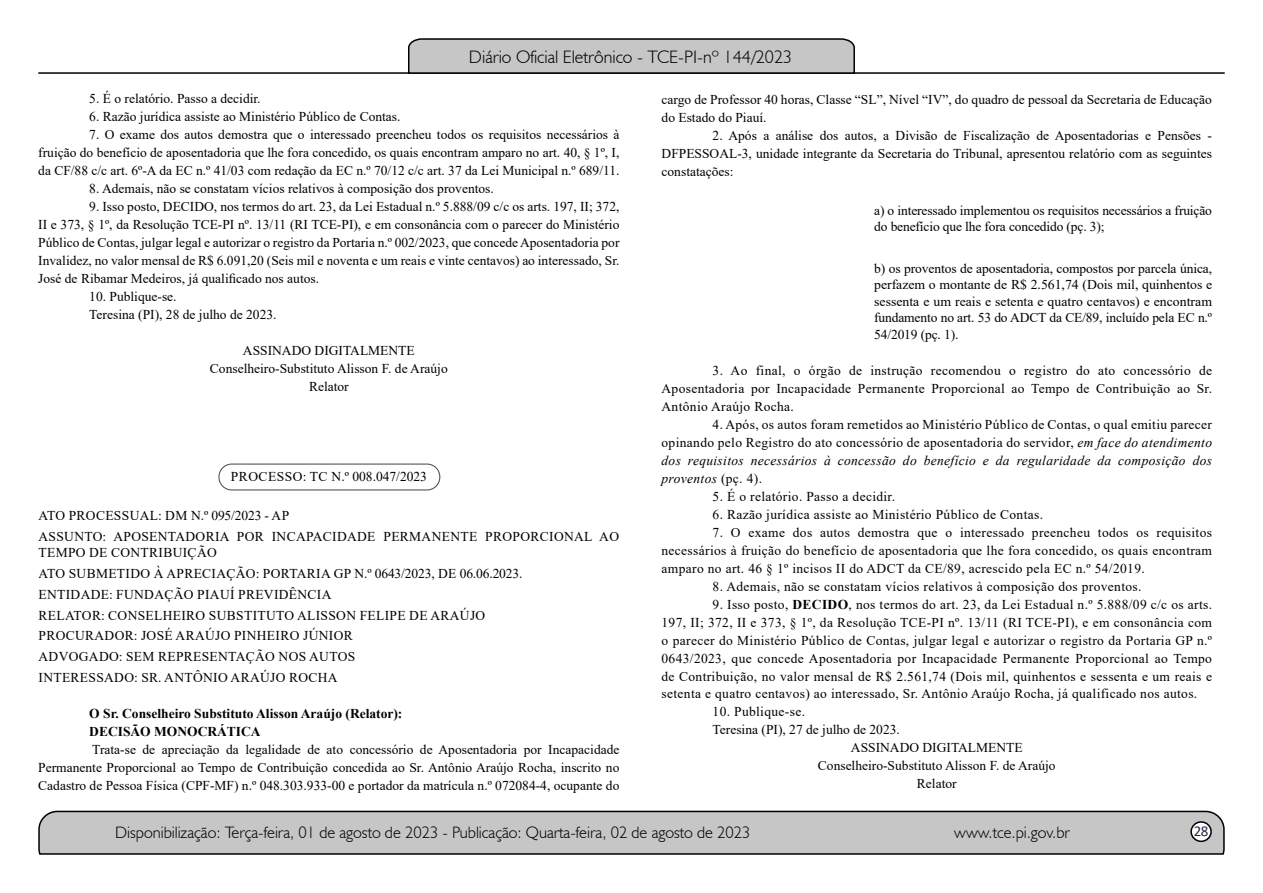
<style>
.page{position:relative;width:1263px;height:893px;background:#fff}
.page>*{position:absolute;margin:0;border:0;box-sizing:border-box;transform-origin:0 0}
.t1{font:300 18px "Humanist 521 BT";color:#000}
.t2{font:300 16.5px "Humanist 521 BT";color:#000}
.t3{font:15px "Calibri";color:#212d4c}
.t4{font:13.5px/18px "Times New Roman";color:#000;text-align:justify}
.t5{font:13.5px/20.7px "Times New Roman";letter-spacing:.025em;color:#000}
.t6{font:700 13.5px/18px "Times New Roman";color:#000}
.t7{font:13.5px "Times New Roman";letter-spacing:.035em;color:#000}
.s1{font-style:italic}
.s2{font-weight:700}
</style>
<div class="page">
<svg style="left:38px;top:810px;width:1187px;height:45px;background:#b9b9b9"></svg>
<div style="left:1191px;top:822px;width:20px;height:19px;background:#fff;border-radius:50%"></div>
<div style="left:1190px;top:821px;width:22px;height:21px;border:2px solid #000;border-radius:50%"></div>
<hr style="left:38px;top:72px;width:1187px;height:2px;background:#000">
<svg style="left:407px;top:38px;width:449px;height:36px;background:#b4b4b4"></svg>
<div style="left:218px;top:463px;width:222px;height:27px;border:1px solid #575756;border-radius:13px"></div>
<h1 class="t1" style="left:469px;top:46px;width:325px">Diário Oficial Eletrônico - TCE-PI-nº 144/2023</h1>
<p class="t4" style="left:89px;top:89px;width:173px">5. É o relatório. Passo a decidir.</p>
<p class="t4" style="left:89px;top:107px;width:313px">6. Razão jurídica assiste ao Ministério Público de Contas.</p>
<p class="t4" style="left:38px;top:125px;width:583px;text-indent:51px">7. O exame dos autos demostra que o interessado preencheu todos os requisitos necessários à fruição do benefício de aposentadoria que lhe fora concedido, os quais encontram amparo no art. 40, § 1º, I, da CF/88 c/c art. 6º-A da EC n.º 41/03 com redação da EC n.º 70/12 c/c art. 37 da Lei Municipal n.º 689/11.</p>
<p class="t4" style="left:89px;top:179px;width:406px">8. Ademais, não se constatam vícios relativos à composição dos proventos.</p>
<p class="t4" style="left:38px;top:197px;width:583px;text-indent:51px">9. Isso posto, DECIDO, nos termos do art. 23, da Lei Estadual n.º 5.888/09 c/c os arts. 197, II; 372, II e 373, § 1º, da Resolução TCE-PI nº. 13/11 (RI TCE-PI), e em consonância com o parecer do Ministério Público de Contas, julgar legal e autorizar o registro da Portaria n.º 002/2023, que concede Aposentadoria por Invalidez, no valor mensal de R$ 6.091,20 (Seis mil e noventa e um reais e vinte centavos) ao interessado, Sr.<br>José de Ribamar Medeiros, já qualificado nos autos.</p>
<p class="t4" style="left:89px;top:287px;width:189px">10. Publique-se.<br>Teresina (PI), 28 de julho de 2023.</p>
<p class="t4" style="left:210px;top:341px;width:239px;text-align:center">ASSINADO DIGITALMENTE<br>Conselheiro-Substituto Alisson F. de Araújo<br>Relator</p>
<p class="t7" style="left:231px;top:467px;width:198px">PROCESSO: TC N.º 008.047/2023</p>
<p class="t5" style="left:39px;top:505px;width:582px">ATO PROCESSUAL: DM N.º 095/2023 - AP<br>ASSUNTO: APOSENTADORIA POR INCAPACIDADE PERMANENTE PROPORCIONAL AO</p>
<p class="t5" style="left:39px;top:542px;width:485px">TEMPO DE CONTRIBUIÇÃO<br>ATO SUBMETIDO À APRECIAÇÃO: PORTARIA GP N.º 0643/2023, DE 06.06.2023.<br>ENTIDADE: FUNDAÇÃO PIAUÍ PREVIDÊNCIA<br>RELATOR: CONSELHEIRO SUBSTITUTO ALISSON FELIPE DE ARAÚJO PROCURADOR: JOSÉ ARAÚJO PINHEIRO JÚNIOR<br>ADVOGADO: SEM REPRESENTAÇÃO NOS AUTOS<br>INTERESSADO: SR. ANTÔNIO ARAÚJO ROCHA</p>
<p class="t6" style="left:89px;top:704px;width:315px">O Sr. Conselheiro Substituto Alisson Araújo (Relator):<br>DECISÃO MONOCRÁTICA</p>
<p class="t4" style="left:38px;top:740px;width:583px;text-indent:54px">Trata-se de apreciação da legalidade de ato concessório de Aposentadoria por Incapacidade Permanente Proporcional ao Tempo de Contribuição concedida ao Sr. Antônio Araújo Rocha, inscrito no Cadastro de Pessoa Física (CPF-MF) n.º 048.303.933-00 e portador da matrícula n.º 072084-4, ocupante do</p>
<p class="t4" style="left:662px;top:90px;width:552px">cargo de Professor 40 horas, Classe “SL”, Nível “IV”, do quadro de pessoal da Secretaria de Educação do Estado do Piauí.</p>
<p class="t4" style="left:662px;top:126px;width:552px;text-indent:51px">2. Após a análise dos autos, a Divisão de Fiscalização de Aposentadorias e Pensões - DFPESSOAL-3, unidade integrante da Secretaria do Tribunal, apresentou relatório com as seguintes constatações:</p>
<p class="t4" style="left:874px;top:201px;width:339px;line-height:16.5px">a) o interessado implementou os requisitos necessários a fruição do benefício que lhe fora concedido (pç. 3);</p>
<p class="t4" style="left:874px;top:259px;width:339px;line-height:16.5px">b) os proventos de aposentadoria, compostos por parcela única, perfazem o montante de R$ 2.561,74 (Dois mil, quinhentos e sessenta e um reais e setenta e quatro centavos) e encontram fundamento no art. 53 do ADCT da CE/89, incluído pela EC n.º 54/2019 (pç. 1).</p>
<p class="t4" style="left:661px;top:361px;width:552px;text-indent:51px">3. Ao final, o órgão de instrução recomendou o registro do ato concessório de Aposentadoria por Incapacidade Permanente Proporcional ao Tempo de Contribuição ao Sr.<br>Antônio Araújo Rocha.</p>
<p class="t4" style="left:661px;top:415px;width:552px;text-indent:51px">4. Após, os autos foram remetidos ao Ministério Público de Contas, o qual emitiu parecer opinando pelo Registro do ato concessório de aposentadoria do servidor, <span class="s1">em face do atendimento dos requisitos necessários à concessão do benefício e da regularidade da composição dos proventos</span> (pç. 4).</p>
<p class="t5" style="left:713px;top:485px;width:184px">5. É o relatório. Passo a decidir.</p>
<p class="t5" style="left:713px;top:503px;width:332px">6. Razão jurídica assiste ao Ministério Público de Contas.</p>
<p class="t4" style="left:661px;top:523px;width:552px;text-indent:51px">7. O exame dos autos demostra que o interessado preencheu todos os requisitos necessários à fruição do benefício de aposentadoria que lhe fora concedido, os quais encontram amparo no art. 46 § 1º incisos II do ADCT da CE/89, acrescido pela EC n.º 54/2019.</p>
<p class="t5" style="left:713px;top:575px;width:430px">8. Ademais, não se constatam vícios relativos à composição dos proventos.</p>
<p class="t4" style="left:661px;top:595px;width:552px;text-indent:51px">9. Isso posto, <span class="s2">DECIDO</span>, nos termos do art. 23, da Lei Estadual n.º 5.888/09 c/c os arts.<br>197, II; 372, II e 373, § 1º, da Resolução TCE-PI nº. 13/11 (RI TCE-PI), e em consonância com o parecer do Ministério Público de Contas, julgar legal e autorizar o registro da Portaria GP n.º 0643/2023, que concede Aposentadoria por Incapacidade Permanente Proporcional ao Tempo de Contribuição, no valor mensal de R$ 2.561,74 (Dois mil, quinhentos e sessenta e um reais e setenta e quatro centavos) ao interessado, Sr. Antônio Araújo Rocha, já qualificado nos autos.</p>
<p class="t5" style="left:713px;top:701px;width:94px">10. Publique-se.</p>
<p class="t4" style="left:713px;top:720px;width:189px">Teresina (PI), 27 de julho de 2023.</p>
<p class="t4" style="left:851px;top:738px;width:173px">ASSINADO DIGITALMENTE</p>
<p class="t4" style="left:818px;top:756px;width:239px">Conselheiro-Substituto Alisson F. de Araújo</p>
<p class="t4" style="left:917px;top:774px;width:41px">Relator</p>
<p class="t2" style="left:115px;top:822px;width:637px">Disponibilização: Terça-feira, 01 de agosto de 2023 - Publicação: Quarta-feira, 02 de agosto de 2023</p>
<p class="t2" style="left:954px;top:822px;width:117px">www.tce.pi.gov.br</p>
<p class="t3" style="left:1194px;top:821px;width:16px">28</p>
</div>
